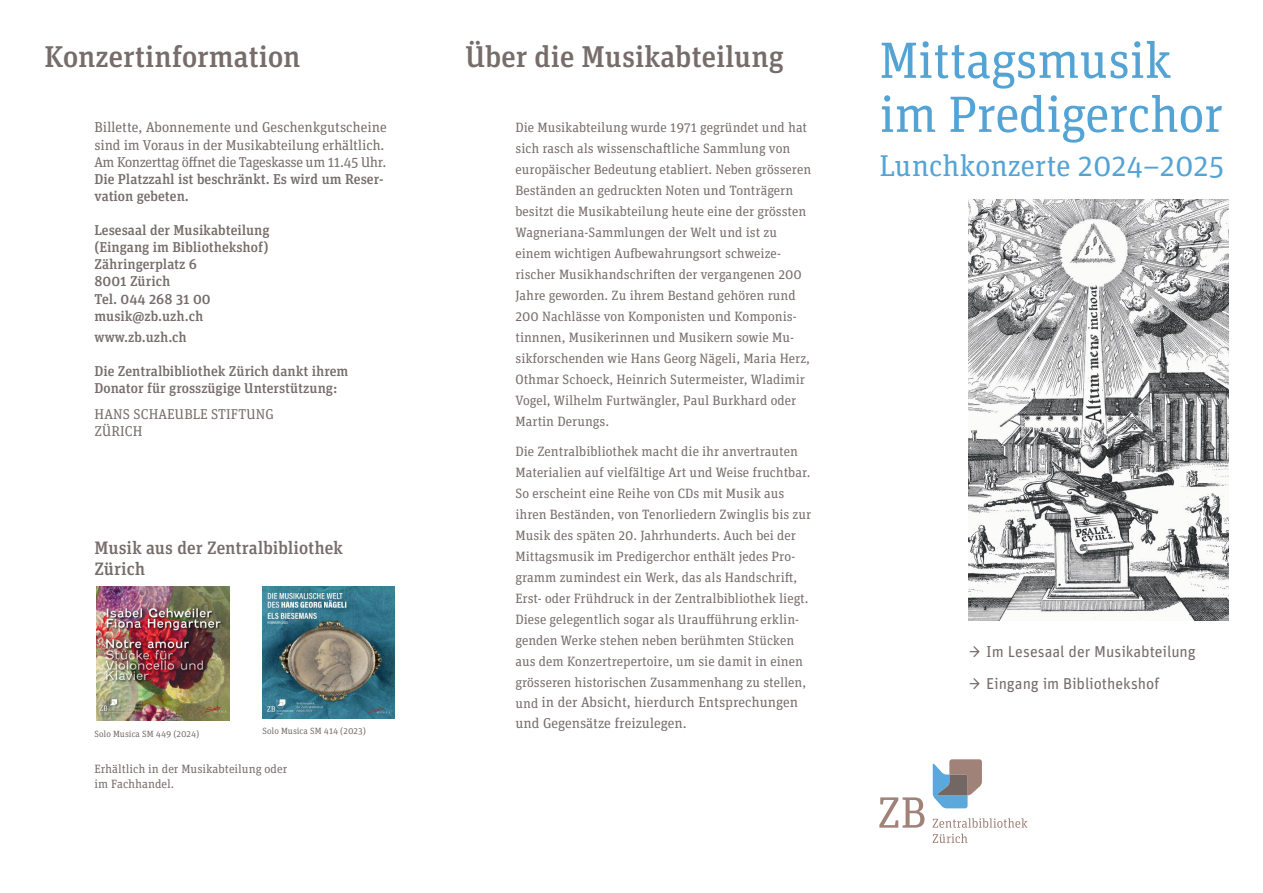
<style>
.page{position:relative;width:1263px;height:893px;background:#fff}
.page>*{position:absolute;margin:0;border:0;box-sizing:border-box;transform-origin:0 0}
.t1{font:51px/54px "Unit Slab Pro";letter-spacing:-.01em;color:#54a3d5}
.t2{font:500 30px "Unit Slab Pro";color:#766d6b}
.t3{font:30px "Unit Slab Pro";color:#54a3d5}
.t4{font:500 18px/21px "Unit Slab Pro";color:#766d6b}
.t5{font:15.75px "Unit Pro";letter-spacing:-.005em;color:#766d6b}
.t6{font:500 14.25px/17.1px "Unit Slab Pro";color:#766d6b}
.t7{font:14.25px/17.1px "Unit Slab Pro";color:#766d6b}
.t8{font:13.5px/21px "Unit Slab Pro";color:#766d6b}
.t9{font:12px/14.4px "Unit Slab Pro";color:#766d6b}
.t10{font:9px "Unit Slab Pro";color:#766d6b}
.s1{font-size:13.5px}
</style>
<div class="page">
<img style="left:968px;top:200px;width:261px;height:421px">
<svg style="left:933px;top:759px;width:49px;height:49px"></svg>
<svg style="left:933px;top:818px;width:94px;height:10px"></svg>
<svg style="left:933px;top:834px;width:34px;height:9px"></svg>
<svg style="left:879px;top:797px;width:45px;height:31px"></svg>
<img style="left:97px;top:587px;width:133px;height:133px">
<img style="left:262px;top:587px;width:133px;height:132px">
<h2 class="t2" style="left:45px;top:36px;width:257px">Konzertinformation</h2>
<p class="t7" style="left:94px;top:119px;width:294px">Billette, Abonnemente und Geschenkgutscheine sind im Voraus in der Musikabteilung erhältlich.<br>Am Konzerttag öffnet die Tageskasse um 11.45 Uhr.</p>
<p class="t6" style="left:94px;top:170px;width:291px">Die Platzzahl ist beschränkt. Es wird um Reser&shy;vation gebeten.</p>
<p class="t6" style="left:94px;top:221px;width:177px">Lesesaal der Musikabteilung (Eingang im Bibliothekshof)<br>Zähringerplatz 6<br>8001 Zürich<br>Tel. 044 268 31 00 musik@zb.uzh.ch</p>
<p class="t6" style="left:94px;top:328px;width:94px">www.zb.uzh.ch</p>
<p class="t6" style="left:94px;top:362px;width:256px">Die Zentralbibliothek Zürich dankt ihrem<br>Donator für grosszügige Unterstützung:</p>
<p class="t7" style="left:95px;top:405px;width:181px">HANS SCHAEUBLE STIFTUNG<br>ZÜRICH</p>
<h3 class="t4" style="left:94px;top:536px;width:250px">Musik aus der Zentralbibliothek<br>Zürich</h3>
<p class="t10" style="left:94px;top:727px;width:106px">Solo Musica SM 449 (2024)</p>
<p class="t10" style="left:262px;top:725px;width:105px">Solo Musica SM 414 (2023)</p>
<p class="t9" style="left:94px;top:762px;width:194px">Erhältlich in der Musikabteilung oder im Fachhandel.</p>
<h2 class="t2" style="left:466px;top:36px;width:320px">Über die Musikabteilung</h2>
<p class="t8" style="left:515px;top:116px;width:297px">Die Musikabteilung wurde 1971 gegründet und hat sich rasch als wissenschaftliche Sammlung von europäischer Bedeutung etabliert. Neben grösseren Beständen an gedruckten Noten und Tonträgern besitzt die Musikabteilung heute eine der grössten Wagneriana-Sammlungen der Welt und ist zu einem wichtigen Aufbewahrungsort schweize&shy;rischer Musikhandschriften der vergangenen 200<br>Jahre geworden. Zu ihrem Bestand gehören rund 200 Nachlässe von Komponisten und Komponis&shy;tinnnen, Musikerinnen und Musikern sowie Mu&shy;sikforschenden wie Hans Georg Nägeli, Maria Herz, Othmar Schoeck, Heinrich Sutermeister, Wladimir Vogel, Wilhelm Furtwängler, Paul Burkhard oder Martin Derungs.</p>
<p class="t8" style="left:515px;top:440px;width:297px">Die Zentralbibliothek macht die ihr anvertrauten Materialien auf vielfältige Art und Weise fruchtbar.<br>So erscheint eine Reihe von CDs mit Musik aus ihren Beständen, von Tenorliedern Zwinglis bis zur Musik des späten 20. Jahrhunderts. Auch bei der Mittagsmusik im Predigerchor enthält jedes Pro&shy;gramm zumindest ein Werk, das als Handschrift, Erst- oder Frühdruck in der Zentralbibliothek liegt.<br>Diese gelegentlich sogar als Uraufführung erklin&shy;genden Werke stehen neben berühmten Stücken aus dem Konzertrepertoire, um sie damit in einen grösseren historischen Zusammenhang zu stellen,</p>
<p class="t7" style="left:515px;top:692px;width:284px;line-height:21px"><span class="s1">und</span> in der Absicht, hierdurch Entsprechungen und Gegensätze freizulegen.</p>
<h1 class="t1" style="left:879px;top:32px;width:345px">Mittagsmusik im Predigerchor</h1>
<h2 class="t3" style="left:879px;top:145px;width:346px">Lunchkonzerte 2024–2025</h2>
<p class="t5" style="left:969px;top:640px;width:228px">→ Im Lesesaal der Musikabteilung</p>
<p class="t5" style="left:969px;top:672px;width:192px">→ Eingang im Bibliothekshof</p>
</div>
